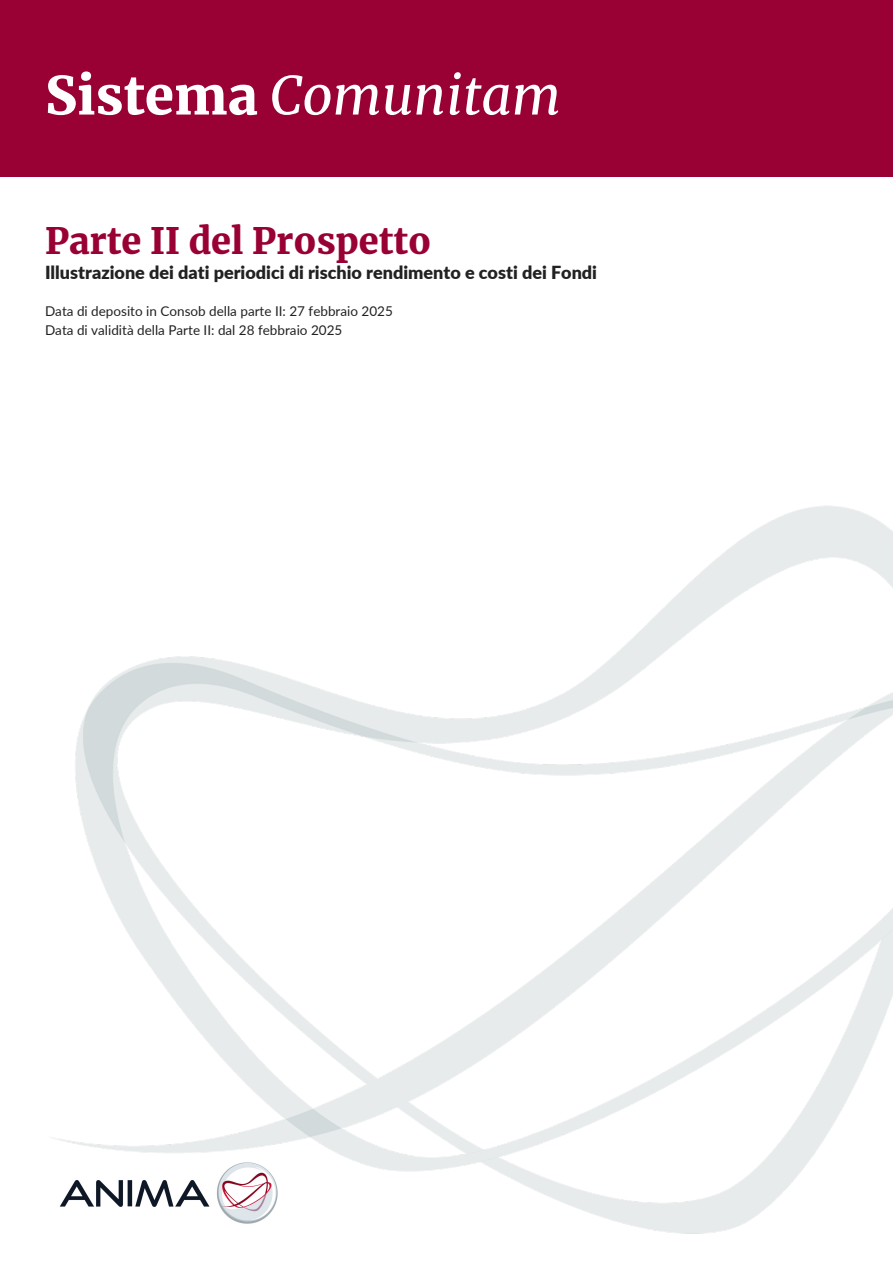
<style>
.page{position:relative;width:893px;height:1263px;background:#fff}
.page>*{position:absolute;margin:0;border:0;box-sizing:border-box;transform-origin:0 0}
.t1{font:italic 52.5px "Merriweather";color:#fff}
.t2{font:900 36px "Merriweather";color:#903}
.t3{font:900 18px "Lato";color:#222}
.t4{font:13.5px/19.2px "Lato";color:#222}
.s1{font-weight:900;font-style:normal}
</style>
<div class="page">
<div style="left:0;top:0;width:892px;height:177px;background:#903"></div>
<img style="left:52px;top:505px;width:840px;height:729px">
<img style="left:56px;top:1157px;width:225px;height:72px">
<h1 class="t1" style="left:45px;top:63px;width:517px"><span class="s1">Sistema</span> Comunitam</h1>
<h2 class="t2" style="left:45px;top:219px;width:387px">Parte II del Prospetto</h2>
<h3 class="t3" style="left:45px;top:265px;width:553px">Illustrazione dei dati periodici di rischio rendimento e costi dei Fondi</h3>
<p class="t4" style="left:45px;top:302px;width:349px">Data di deposito in Consob della parte II: 27 febbraio 2025<br>Data di validità della Parte II: dal 28 febbraio 2025</p>
</div>
